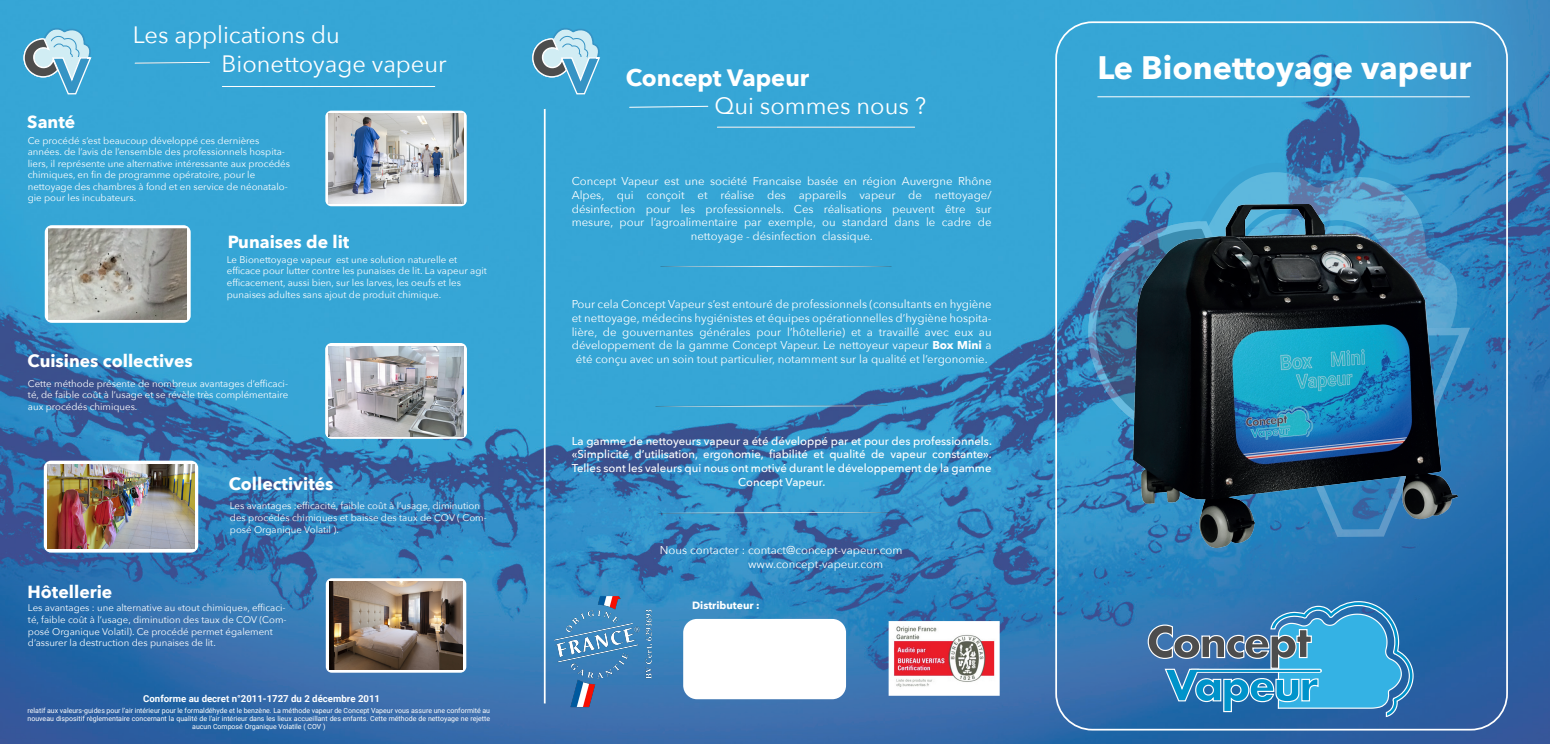
<style>
.page{position:relative;width:1550px;height:744px;background:#fff}
.page>*{position:absolute;margin:0;border:0;box-sizing:border-box;transform-origin:0 0}
.t1{font:700 32.38px "Avenir Next";color:#fff}
.t2{font:23.62px/28.3px "Avenir Next";color:#fff}
.t3{font:700 23.62px "Avenir Next";color:#fff}
.t4{font:700 17.5px "Avenir Next";color:#fff}
.t5{font:11.38px/13.7px "Avenir Next";color:#fff;text-align:center}
.t6{font:500 11.38px/13.7px "Avenir Next";color:#fff;text-align:center}
.t7{font:700 10.5px "Avenir Next";color:#fff}
.t8{font:9.62px/11.5px "Avenir Next";color:#fff}
.t9{font:700 9.62px "Roboto";color:#fff}
.t10{font:7px/8.4px "Roboto";color:#fff;text-align:center}
.s1{font-weight:700}
</style>
<div class="page">
<img style="left:0;top:0;width:1550px;height:744px">
<div style="left:683px;top:619px;width:163px;height:80px;background:#fff;border-radius:14px"></div>
<svg style="left:1188px;top:153px;width:287px;height:591px"></svg>
<svg style="left:1085px;top:217px;width:7px;height:228px"></svg>
<svg style="left:1092px;top:169px;width:372px;height:364px"></svg>
<div style="left:1447px;top:328px;width:14px;height:6px;background:#5da8d1"></div>
<img style="left:1133px;top:204px;width:325px;height:343px">
<svg style="left:23px;top:26px;width:69px;height:69px"></svg>
<svg style="left:134px;top:61px;width:76px;height:3px"></svg>
<hr style="left:222px;top:86px;width:213px;height:1px;background:#fff">
<svg style="left:531px;top:26px;width:70px;height:69px"></svg>
<div style="left:326px;top:578px;width:140px;height:94px;background:#fff;border-radius:6px"></div>
<img style="left:329px;top:581px;width:134px;height:89px">
<svg style="left:44px;top:460px;width:154px;height:92px"></svg>
<img style="left:48px;top:464px;width:146px;height:84px">
<div style="left:325px;top:343px;width:142px;height:96px;background:linear-gradient(to right,#fff,#fff);border-radius:6px"></div>
<img style="left:329px;top:346px;width:135px;height:90px">
<svg style="left:45px;top:225px;width:146px;height:98px"></svg>
<img style="left:49px;top:229px;width:138px;height:90px">
<svg style="left:325px;top:111px;width:142px;height:95px"></svg>
<img style="left:329px;top:114px;width:134px;height:89px">
<svg style="left:1147px;top:600px;width:267px;height:118px"></svg>
<hr style="left:1191px;top:670px;width:129px;height:2px;background:#0093ca">
<hr style="left:1097px;top:96px;width:372px;height:1px;background:#fff">
<img style="left:528px;top:545px;width:150px;height:199px">
<hr style="left:544px;top:109px;width:1px;height:594px;background:#fff">
<svg style="left:661px;top:266px;width:231px;height:1px"></svg>
<svg style="left:658px;top:512px;width:231px;height:1px"></svg>
<svg style="left:656px;top:406px;width:231px;height:1px"></svg>
<svg style="left:629px;top:105px;width:80px;height:3px"></svg>
<hr style="left:717px;top:127px;width:197px;height:1px;background:#fff">
<img style="left:884px;top:618px;width:120px;height:81px">
<h2 class="t2" style="left:221px;top:20px;width:227px;text-indent:-89px">Les applications du<br>Bionettoyage vapeur</h2>
<h3 class="t4" style="left:27px;top:106px;width:49px">Santé</h3>
<p class="t8" style="left:28px;top:134px;width:264px">Ce procédé s’est beaucoup développé ces dernières années. de l’avis de l’ensemble des professionnels hospita&shy;liers, il représente une alternative intéressante aux procédés chimiques, en fin de programme opératoire, pour le nettoyage des chambres à fond et en service de néonatalo&shy;gie pour les incubateurs.</p>
<h3 class="t4" style="left:228px;top:226px;width:123px">Punaises de lit</h3>
<h3 class="t4" style="left:28px;top:345px;width:167px">Cuisines collectives</h3>
<p class="t8" style="left:227px;top:253px;width:261px">Le Bionettoyage vapeur est une solution naturelle et efficace pour lutter contre les punaises de lit. La vapeur agit efficacement, aussi bien, sur les larves, les oeufs et les punaises adultes sans ajout de produit chimique.</p>
<p class="t8" style="left:28px;top:377px;width:262px;text-align:justify">Cette méthode présente de nombreux avantages d’efficaci&shy;té, de faible coût à l’usage et se révèle très complémentaire aux procédés chimiques.</p>
<h3 class="t4" style="left:229px;top:468px;width:106px">Collectivités</h3>
<p class="t8" style="left:230px;top:500px;width:258px">Les avantages :efficacité, faible coût à l’usage, diminution des procédés chimiques et baisse des taux de COV ( Com&shy;posé Organique Volatil ).</p>
<h3 class="t4" style="left:28px;top:577px;width:86px">Hôtellerie</h3>
<p class="t8" style="left:28px;top:602px;width:260px">Les avantages : une alternative au «tout chimique», efficaci&shy;té, faible coût à l’usage, diminution des taux de COV (Com&shy;posé Organique Volatil). Ce procédé permet également d’assurer la destruction des punaises de lit.</p>
<p class="t9" style="left:143px;top:691px;width:238px">Conforme au decret n°2011-1727 du 2 décembre 2011</p>
<p class="t10" style="left:28px;top:705px;width:464px">relatif aux valeurs-guides pour l’air intérieur pour le formaldéhyde et le benzène. La méthode vapeur de Concept Vapeur vous assure une conformité au nouveau dispositif règlementaire concernant la qualité de l’air intérieur dans les lieux accueillant des enfants. Cette méthode de nettoyage ne rejette aucun Composé Organique Volatile ( COV )</p>
<h2 class="t3" style="left:626px;top:57px;width:185px">Concept Vapeur</h2>
<h2 class="t2" style="left:714px;top:91px;width:213px">Qui sommes nous ?</h2>
<p class="t5" style="left:572px;top:174px;width:421px">Concept Vapeur est une société Francaise basée en région Auvergne Rhône Alpes, qui conçoit et réalise des appareils vapeur de nettoyage/ désinfection pour les professionnels. Ces réalisations peuvent être sur mesure, pour l’agroalimentaire par exemple, ou standard dans le cadre de nettoyage - désinfection classique.</p>
<p class="t5" style="left:572px;top:297px;width:421px">Pour cela Concept Vapeur s’est entouré de professionnels (consultants en hygiène et nettoyage, médecins hygiénistes et équipes opérationnelles d’hygiène hospita&shy;lière, de gouvernantes générales pour l’hôtellerie) et a travaillé avec eux au développement de la gamme Concept Vapeur. Le nettoyeur vapeur <span class="s1">Box Mini</span> a été conçu avec un soin tout particulier, notamment sur la qualité et l’ergonomie.</p>
<p class="t6" style="left:572px;top:433px;width:422px">La gamme de nettoyeurs vapeur a été développé par et pour des professionnels. «Simplicité d’utilisation, ergonomie, fiabilité et qualité de vapeur constante».<br>Telles sont les valeurs qui nous ont motivé durant le développement de la gamme Concept Vapeur.</p>
<p class="t5" style="left:748px;top:543px;width:156px;text-align:left;text-indent:-88px">Nous contacter : contact@concept-vapeur.com www.concept-vapeur.com</p>
<p class="t7" style="left:692px;top:596px;width:69px">Distributeur :</p>
<h1 class="t1" style="left:1097px;top:40px;width:375px">Le Bionettoyage vapeur</h1>
</div>
